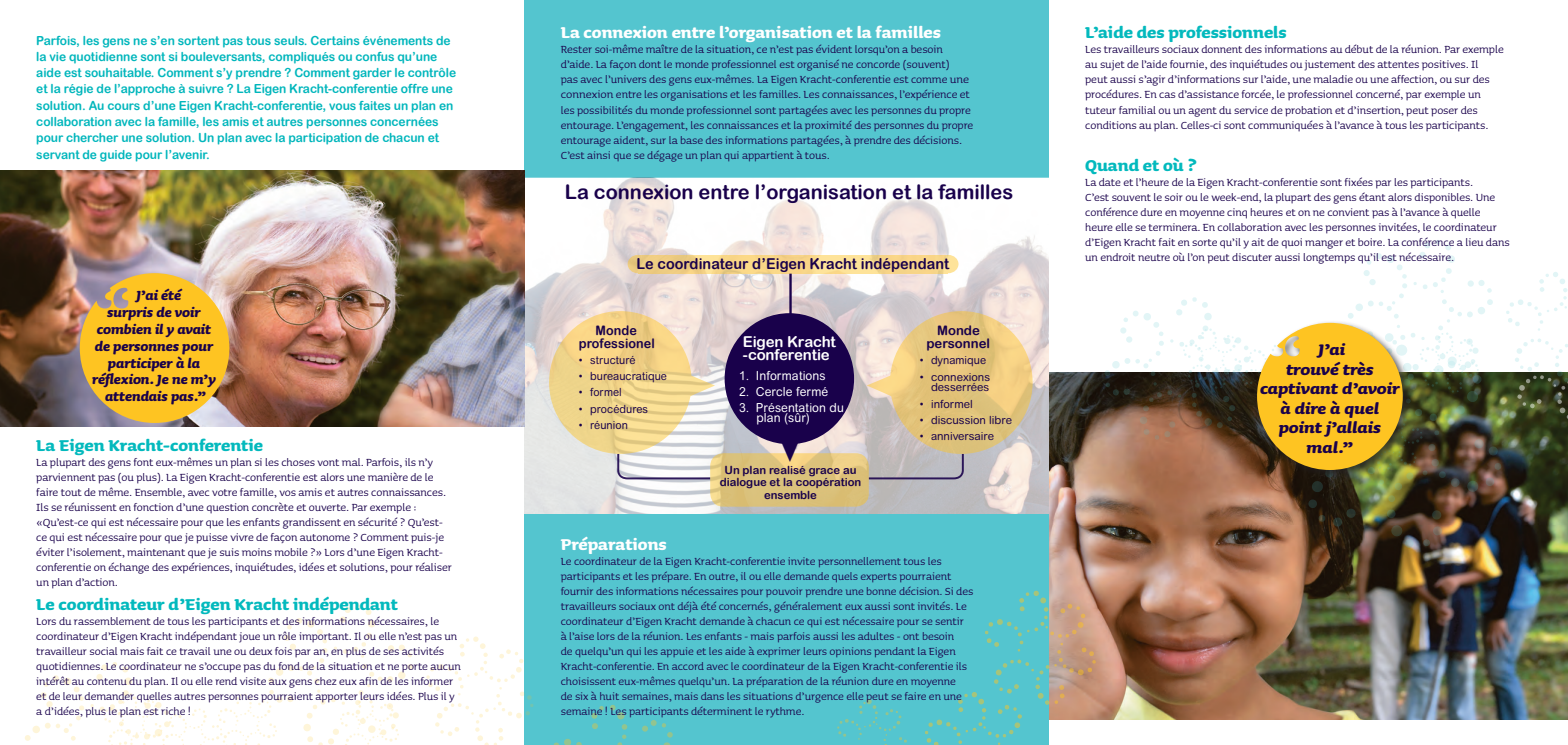
<style>
.page{position:relative;width:1568px;height:745px;background:#fff}
.page>*{position:absolute;margin:0;border:0;box-sizing:border-box;transform-origin:0 0}
.t1{font:700 20px "Sauna";color:#03b9bd}
.t2{font:700 20px "Sauna";color:#fff}
.t3{font:20px "Arial Rounded MT Bold";color:#19014b}
.t4{font:italic 700 19.38px/19.4px "Sauna";letter-spacing:-.005em;color:#19014b;text-align:center;scale:1.07 1}
.t5{font:italic 700 16.75px/16.8px "Sauna";letter-spacing:-.005em;color:#19014b;text-align:center}
.t6{font:15px "Arial Rounded MT Bold";letter-spacing:.005em;color:#19014b;scale:.96 1}
.t7{font:15px/13.1px "Arial Rounded MT Bold";letter-spacing:-.015em;color:#fff}
.t8{font:13.75px/15px "Sauna";letter-spacing:-.005em;color:#19014b;scale:.96 1}
.t9{font:13.12px/12.5px "Arial Rounded MT Bold";color:#19014b;text-align:center;scale:.96 1}
.t10{font:13.12px/12.5px "Arial Rounded MT Bold";color:#19014b;text-align:center}
.t11{font:12.5px/16.2px "Arial Rounded MT Bold";letter-spacing:-.005em;color:#00b6bc;scale:.96 1}
.t12{font:12.5px/10.6px "Arial Rounded MT Std";letter-spacing:.005em;color:#fff;scale:.96 1}
.t13{font:11.25px "Arial Rounded MT Std";letter-spacing:.005em;color:#19014b;scale:.96 1}
.t14{font:11.25px/12.5px "Arial Rounded MT Bold";color:#19014b;text-align:center}
.t15{font:11.25px/10px "Arial Rounded MT Std";letter-spacing:.005em;color:#19014b;text-align:right}
</style>
<div class="page">
<img style="left:1049px;top:372px;width:519px;height:346px">
<div style="left:524px;top:0;width:525px;height:744px;background:#54c5cf"></div>
<img style="left:524px;top:177px;width:525px;height:336px">
<svg style="left:25px;top:604px;width:388px;height:141px"></svg>
<svg style="left:426px;top:636px;width:108px;height:108px"></svg>
<img style="left:0;top:170px;width:524px;height:256px">
<svg style="left:642px;top:720px;width:31px;height:24px"></svg>
<svg style="left:617px;top:711px;width:8px;height:8px"></svg>
<svg style="left:592px;top:722px;width:6px;height:7px"></svg>
<svg style="left:591px;top:712px;width:7px;height:6px"></svg>
<svg style="left:599px;top:706px;width:5px;height:4px"></svg>
<svg style="left:610px;top:705px;width:6px;height:5px"></svg>
<svg style="left:621px;top:723px;width:7px;height:6px"></svg>
<svg style="left:617px;top:734px;width:10px;height:10px"></svg>
<svg style="left:554px;top:738px;width:28px;height:6px"></svg>
<svg style="left:925px;top:590px;width:171px;height:154px"></svg>
<svg style="left:641px;top:255px;width:304px;height:18px;background:#f6d689"></svg>
<svg style="left:938px;top:255px;width:20px;height:18px"></svg>
<div style="left:628px;top:255px;width:20px;height:18px;background:#e9c980;border-radius:50%"></div>
<hr style="left:789px;top:273px;width:3px;height:45px;background:#19014b">
<svg style="left:710px;top:453px;width:159px;height:53px;background:#ddc37c"></svg>
<div style="left:725px;top:313px;width:129px;height:131px;background:#19014b;border-radius:50%"></div>
<svg style="left:549px;top:311px;width:166px;height:169px;background:#ebd9ad"></svg>
<svg style="left:1333px;top:507px;width:23px;height:19px"></svg>
<svg style="left:1318px;top:514px;width:8px;height:8px"></svg>
<svg style="left:1308px;top:498px;width:10px;height:10px"></svg>
<svg style="left:1432px;top:509px;width:10px;height:10px"></svg>
<svg style="left:1433px;top:525px;width:9px;height:10px"></svg>
<svg style="left:1423px;top:538px;width:7px;height:8px"></svg>
<svg style="left:1391px;top:524px;width:23px;height:23px"></svg>
<svg style="left:1387px;top:508px;width:9px;height:10px"></svg>
<svg style="left:1388px;top:494px;width:7px;height:8px"></svg>
<svg style="left:1104px;top:240px;width:464px;height:252px"></svg>
<svg style="left:837px;top:699px;width:70px;height:46px"></svg>
<svg style="left:80px;top:273px;width:149px;height:149px;background:#ecbc41"></svg>
<svg style="left:867px;top:311px;width:166px;height:169px;background:#dec79c"></svg>
<svg style="left:778px;top:443px;width:24px;height:18px"></svg>
<p class="t11" style="left:36px;top:32px;width:439px">Parfois, les gens ne s’en sortent pas tous seuls. Certains événements de la vie quotidienne sont si bouleversants, compliqués ou confus qu’une aide est souhaitable. Comment s’y prendre ? Comment garder le contrôle et la régie de l’approche à suivre ? La Eigen Kracht-conferentie offre une solution. Au cours d’une Eigen Kracht-conferentie, vous faites un plan en collaboration avec la famille, les amis et autres personnes concernées pour chercher une solution. Un plan avec la participation de chacun et servant de guide pour l’avenir.</p>
<p class="t5" style="left:92px;top:287px;width:125px">J’ai été<br>surpris de voir combien il y avait de personnes pour participer à la réflexion. Je ne m’y attendais pas.”</p>
<h1 class="t1" style="left:36px;top:434px;width:228px">La Eigen Kracht-conferentie</h1>
<p class="t8" style="left:36px;top:454px;width:435px">La plupart des gens font eux-mêmes un plan si les choses vont mal. Parfois, ils n’y parviennent pas (ou plus). La Eigen Kracht-conferentie est alors une manière de le faire tout de même. Ensemble, avec votre famille, vos amis et autres connaissances.<br>Ils se réunissent en fonction d’une question concrète et ouverte. Par exemple : «Qu’est-ce qui est nécessaire pour que les enfants grandissent en sécurité ? Qu’est&shy;ce qui est nécessaire pour que je puisse vivre de façon autonome ? Comment puis-je éviter l’isolement, maintenant que je suis moins mobile ?» Lors d’une Eigen Kracht&shy;conferentie on échange des expériences, inquiétudes, idées et solutions, pour réaliser un plan d’action.</p>
<h1 class="t1" style="left:36px;top:593px;width:363px">Le coordinateur d’Eigen Kracht indépendant</h1>
<p class="t8" style="left:36px;top:613px;width:444px">Lors du rassemblement de tous les participants et des informations nécessaires, le coordinateur d’Eigen Kracht indépendant joue un rôle important. Il ou elle n’est pas un travailleur social mais fait ce travail une ou deux fois par an, en plus de ses activités quotidiennes. Le coordinateur ne s’occupe pas du fond de la situation et ne porte aucun intérêt au contenu du plan. Il ou elle rend visite aux gens chez eux afin de les informer et de leur demander quelles autres personnes pourraient apporter leurs idées. Plus il y a d’idées, plus le plan est riche !</p>
<h1 class="t2" style="left:561px;top:22px;width:382px">La connexion entre l’organisation et la familles</h1>
<p class="t8" style="left:561px;top:42px;width:431px">Rester soi-même maître de la situation, ce n’est pas évident lorsqu’on a besoin d’aide. La façon dont le monde professionnel est organisé ne concorde (souvent)<br>pas avec l’univers des gens eux-mêmes. La Eigen Kracht-conferentie est comme une connexion entre les organisations et les familles. Les connaissances, l’expérience et les possibilités du monde professionnel sont partagées avec les personnes du propre entourage. L’engagement, les connaissances et la proximité des personnes du propre entourage aident, sur la base des informations partagées, à prendre des décisions.<br>C’est ainsi que se dégage un plan qui appartient à tous.</p>
<h1 class="t3" style="left:565px;top:180px;width:450px">La connexion entre l’organisation et la familles</h1>
<p class="t6" style="left:636px;top:255px;width:327px">Le coordinateur d’Eigen Kracht indépendant</p>
<p class="t9" style="left:579px;top:324px;width:81px">Monde professionel</p>
<p class="t13" style="left:579px;top:353px;width:60px">• structuré</p>
<p class="t13" style="left:579px;top:369px;width:93px">• bureaucratique</p>
<p class="t13" style="left:579px;top:385px;width:46px">• formel</p>
<p class="t13" style="left:579px;top:402px;width:74px">• procédures</p>
<p class="t13" style="left:579px;top:418px;width:53px">• réunion</p>
<p class="t7" style="left:743px;top:334px;width:95px">Eigen Kracht -conferentie</p>
<p class="t12" style="left:739px;top:370px;width:91px">1. Informations</p>
<p class="t12" style="left:739px;top:386px;width:94px">2. Cercle fermé</p>
<p class="t12" style="left:757px;top:401px;width:93px;text-indent:-17px">3. Présentation du plan (sûr)</p>
<p class="t14" style="left:720px;top:463px;width:143px">Un plan realisé grace au dialogue et la coopération ensemble</p>
<p class="t10" style="left:926px;top:324px;width:65px">Monde personnel</p>
<p class="t13" style="left:920px;top:353px;width:71px">• dynamique</p>
<p class="t15" style="left:920px;top:372px;width:72px">• connexions desserrées</p>
<p class="t13" style="left:920px;top:397px;width:57px">• informel</p>
<p class="t13" style="left:920px;top:413px;width:98px">• discussion libre</p>
<p class="t13" style="left:920px;top:429px;width:79px">• anniversaire</p>
<h1 class="t2" style="left:561px;top:533px;width:107px">Préparations</h1>
<p class="t8" style="left:561px;top:553px;width:431px">Le coordinateur de la Eigen Kracht-conferentie invite personnellement tous les participants et les prépare. En outre, il ou elle demande quels experts pourraient fournir des informations nécessaires pour pouvoir prendre une bonne décision. Si des travailleurs sociaux ont déjà été concernés, généralement eux aussi sont invités. Le coordinateur d’Eigen Kracht demande à chacun ce qui est nécessaire pour se sentir à l’aise lors de la réunion. Les enfants - mais parfois aussi les adultes - ont besoin<br>de quelqu’un qui les appuie et les aide à exprimer leurs opinions pendant la Eigen Kracht-conferentie. En accord avec le coordinateur de la Eigen Kracht-conferentie ils choisissent eux-mêmes quelqu’un. La préparation de la réunion dure en moyenne<br>de six à huit semaines, mais dans les situations d’urgence elle peut se faire en une semaine ! Les participants déterminent le rythme.</p>
<h1 class="t1" style="left:1085px;top:22px;width:203px">L’aide des professionnels</h1>
<p class="t8" style="left:1085px;top:42px;width:438px">Les travailleurs sociaux donnent des informations au début de la réunion. Par exemple au sujet de l’aide fournie, des inquiétudes ou justement des attentes positives. Il peut aussi s’agir d’informations sur l’aide, une maladie ou une affection, ou sur des procédures. En cas d’assistance forcée, le professionnel concerné, par exemple un tuteur familial ou un agent du service de probation et d’insertion, peut poser des conditions au plan. Celles-ci sont communiquées à l’avance à tous les participants.</p>
<h1 class="t1" style="left:1085px;top:154px;width:113px">Quand et où ?</h1>
<p class="t8" style="left:1085px;top:174px;width:444px">La date et l’heure de la Eigen Kracht-conferentie sont fixées par les participants.<br>C’est souvent le soir ou le week-end, la plupart des gens étant alors disponibles. Une conférence dure en moyenne cinq heures et on ne convient pas à l’avance à quelle heure elle se terminera. En collaboration avec les personnes invitées, le coordinateur d’Eigen Kracht fait en sorte qu’il y ait de quoi manger et boire. La conférence a lieu dans un endroit neutre où l’on peut discuter aussi longtemps qu’il est nécessaire.</p>
<h2 class="t4" style="left:1260px;top:340px;width:132px">J’ai<br>trouvé très captivant d’avoir à dire à quel point j’allais mal.”</h2>
</div>
